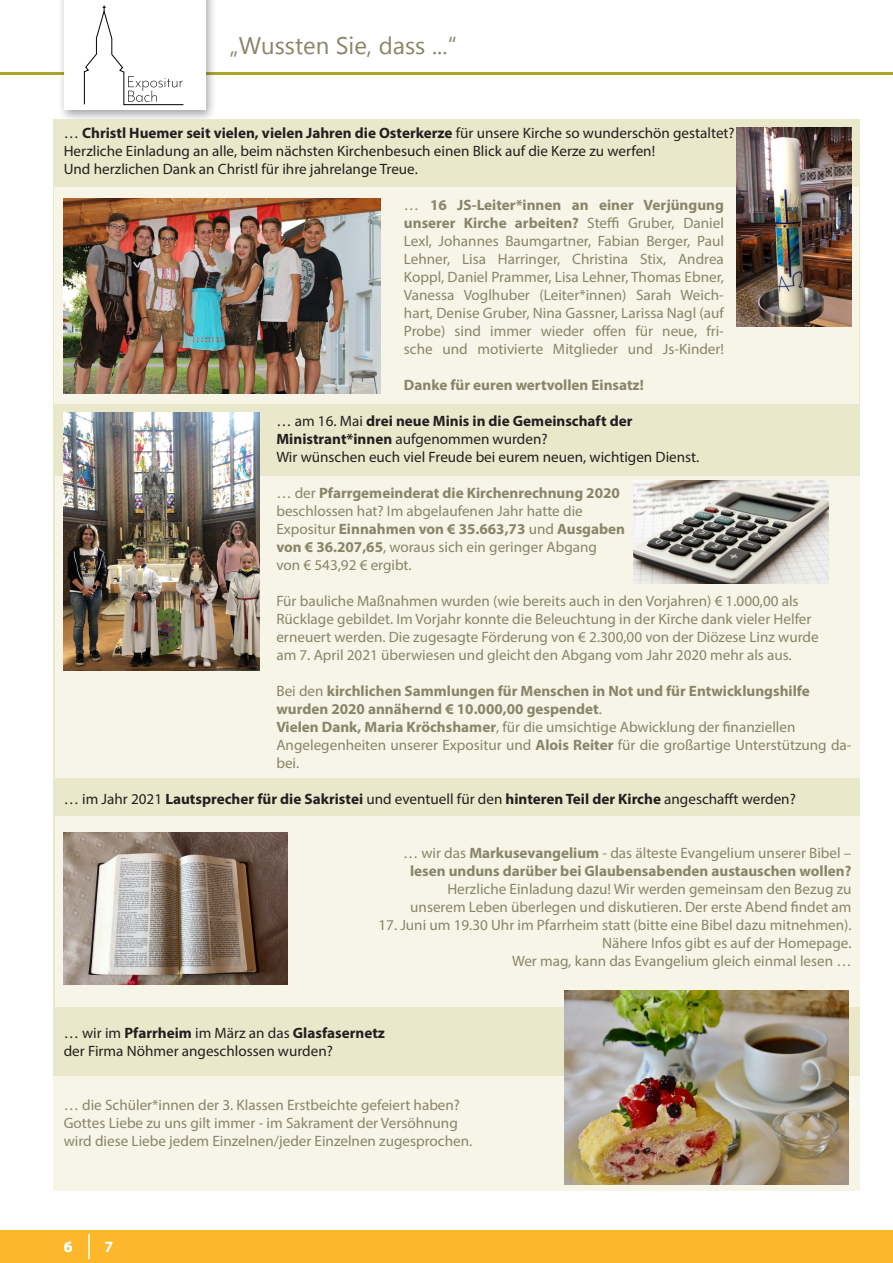
<style>
.page{position:relative;width:893px;height:1263px;background:#fff}
.page>*{position:absolute;margin:0;border:0;box-sizing:border-box;transform-origin:0 0}
.t1{font:24px "Myanmar Text";color:#888569}
.t2{font:700 15.75px "Myriad Pro";color:#fff}
.Fließtext{font:15px/18px "Myriad Pro";color:#888569}
.Fließtext-2{font:700 15px "Myriad Pro";color:#888569}
.Fließtext-3{font:700 15px "Myriad Pro";color:#231f20}
.Fließtext-4{font:15px "Myriad Pro";color:#231f20}
.s1{font-weight:400}
.s2{font-weight:700}
</style>
<div class="page">
<div style="left:0;top:1230px;width:893px;height:33px;background:#fcb72b"></div>
<hr style="left:88px;top:1234px;width:2px;height:25px;background:#fff">
<hr style="left:0;top:72px;width:893px;height:3px;background:#aca526">
<div style="left:57px;top:0;width:160px;height:123px;background:#231f20;opacity:.4"></div>
<div style="left:64px;top:0;width:141px;height:109px;background:#fff"></div>
<svg style="left:83px;top:5px;width:101px;height:101px"></svg>
<div style="left:54px;top:119px;width:806px;height:1072px;background:#eae8cb"></div>
<div style="left:55px;top:476px;width:805px;height:302px;background:#f6f5e7"></div>
<div style="left:54px;top:187px;width:805px;height:217px;background:#f6f5e7"></div>
<div style="left:55px;top:816px;width:805px;height:191px;background:#f6f5e7"></div>
<div style="left:54px;top:1076px;width:806px;height:115px;background:#f6f5e7"></div>
<img style="left:64px;top:832px;width:223px;height:153px">
<img style="left:737px;top:128px;width:114px;height:198px">
<img style="left:633px;top:480px;width:195px;height:104px">
<img style="left:565px;top:990px;width:283px;height:194px">
<img style="left:64px;top:412px;width:195px;height:258px">
<img style="left:64px;top:199px;width:317px;height:194px">
<p class="t1" style="left:230px;top:32px;width:229px">„Wussten Sie, dass ...“</p>
<p class="Fließtext-3" style="left:64px;top:123px;width:672px"><span class="s1">…</span> Christl Huemer seit vielen, vielen Jahren die Osterkerze <span class="s1">für unsere Kirche so wunderschön gestaltet?</span></p>
<p class="Fließtext-4" style="left:64px;top:141px;width:593px">Herzliche Einladung an alle, beim nächsten Kirchenbesuch einen Blick auf die Kerze zu werfen!</p>
<p class="Fließtext-4" style="left:64px;top:159px;width:356px">Und herzlichen Dank an Christl für ihre jahrelange Treue.</p>
<p class="Fließtext-2" style="left:404px;top:195px;width:321px"><span class="s1">…</span> 16 JS-Leiter*innen an einer Verjüngung</p>
<p class="Fließtext" style="left:404px;top:213px;width:321px"><span class="s2">unserer Kirche arbeiten?</span> Steffi Gruber, Daniel<br>Lexl, Johannes Baumgartner, Fabian Berger, Paul</p>
<p class="Fließtext" style="left:404px;top:249px;width:321px">Lehner, Lisa Harringer, Christina Stix, Andrea<br>Koppl, Daniel Prammer, Lisa Lehner, Thomas Ebner,</p>
<p class="Fließtext" style="left:404px;top:285px;width:321px">Vanessa Voglhuber (Leiter*innen) Sarah Weich&shy;hart, Denise Gruber, Nina Gassner, Larissa Nagl (auf</p>
<p class="Fließtext" style="left:404px;top:321px;width:321px">Probe) sind immer wieder offen für neue, fri&shy;sche und motivierte Mitglieder und Js-Kinder!</p>
<p class="Fließtext-2" style="left:404px;top:375px;width:241px">Danke für euren wertvollen Einsatz!</p>
<p class="Fließtext-3" style="left:276px;top:411px;width:358px"><span class="s1">… am 16. Mai</span> drei neue Minis in die Gemeinschaft der</p>
<p class="Fließtext-4" style="left:276px;top:429px;width:273px"><span class="s2">Ministrant*innen</span> aufgenommen wurden?</p>
<p class="Fließtext-4" style="left:276px;top:447px;width:424px">Wir wünschen euch viel Freude bei eurem neuen, wichtigen Dienst.</p>
<p class="Fließtext-2" style="left:276px;top:483px;width:345px"><span class="s1">… der</span> Pfarrgemeinderat die Kirchenrechnung 2020</p>
<p class="Fließtext" style="left:276px;top:501px;width:308px">beschlossen hat? Im abgelaufenen Jahr hatte die</p>
<p class="Fließtext-2" style="left:276px;top:519px;width:350px"><span class="s1">Expositur</span> Einnahmen von € 35.663,73 <span class="s1">und</span> Ausgaben</p>
<p class="Fließtext" style="left:276px;top:537px;width:322px"><span class="s2">von € 36.207,65</span>, woraus sich ein geringer Abgang</p>
<p class="Fließtext" style="left:276px;top:555px;width:137px">von € 543,92 € ergibt.</p>
<p class="Fließtext" style="left:276px;top:591px;width:524px">Für bauliche Maßnahmen wurden (wie bereits auch in den Vorjahren) € 1.000,00 als</p>
<p class="Fließtext" style="left:276px;top:609px;width:537px">Rücklage gebildet. Im Vorjahr konnte die Beleuchtung in der Kirche dank vieler Helfer</p>
<p class="Fließtext" style="left:276px;top:627px;width:544px">erneuert werden. Die zugesagte Förderung von € 2.300,00 von der Diözese Linz wurde</p>
<p class="Fließtext" style="left:276px;top:645px;width:517px">am 7. April 2021 überwiesen und gleicht den Abgang vom Jahr 2020 mehr als aus.</p>
<p class="Fließtext-2" style="left:276px;top:681px;width:535px"><span class="s1">Bei den</span> kirchlichen Sammlungen für Menschen in Not und für Entwicklungshilfe</p>
<p class="Fließtext-2" style="left:276px;top:699px;width:327px">wurden 2020 annähernd € 10.000,00 gespendet<span class="s1">.</span></p>
<p class="Fließtext" style="left:276px;top:717px;width:521px"><span class="s2">Vielen Dank, Maria Kröchshamer</span>, für die umsichtige Abwicklung der finanziellen</p>
<p class="Fließtext" style="left:276px;top:735px;width:577px">Angelegenheiten unserer Expositur und <span class="s2">Alois Reiter</span> für die großartige Unterstützung da&shy;bei.</p>
<p class="Fließtext-3" style="left:64px;top:789px;width:733px"><span class="s1">… im Jahr 2021</span> Lautsprecher für die Sakristei <span class="s1">und eventuell für den</span> hinteren Teil der Kirche <span class="s1">angeschafft werden?</span></p>
<p class="Fließtext" style="left:403px;top:843px;width:450px">… wir das <span class="s2">Markusevangelium</span> - das älteste Evangelium unserer Bibel –</p>
<p class="Fließtext-2" style="left:410px;top:861px;width:443px">lesen unduns darüber bei Glaubensabenden austauschen wollen?</p>
<p class="Fließtext" style="left:447px;top:879px;width:406px">Herzliche Einladung dazu! Wir werden gemeinsam den Bezug zu</p>
<p class="Fließtext" style="left:410px;top:897px;width:443px">unserem Leben überlegen und diskutieren. Der erste Abend findet am</p>
<p class="Fließtext" style="left:378px;top:915px;width:475px">17. Juni um 19.30 Uhr im Pfarrheim statt (bitte eine Bibel dazu mitnehmen).</p>
<p class="Fließtext" style="left:602px;top:933px;width:251px">Nähere Infos gibt es auf der Homepage.</p>
<p class="Fließtext" style="left:512px;top:951px;width:341px">Wer mag, kann das Evangelium gleich einmal lesen …</p>
<p class="Fließtext-3" style="left:64px;top:1023px;width:323px"><span class="s1">… wir im</span> Pfarrheim <span class="s1">im März an das</span> Glasfasernetz</p>
<p class="Fließtext-4" style="left:64px;top:1041px;width:271px">der Firma Nöhmer angeschlossen wurden?</p>
<p class="Fließtext" style="left:64px;top:1095px;width:398px">… die Schüler*innen der 3. Klassen Erstbeichte gefeiert haben?</p>
<p class="Fließtext" style="left:64px;top:1113px;width:395px">Gottes Liebe zu uns gilt immer - im Sakrament der Versöhnung</p>
<p class="Fließtext" style="left:64px;top:1131px;width:410px">wird diese Liebe jedem Einzelnen/jeder Einzelnen zugesprochen.</p>
<p class="t2" style="left:64px;top:1237px;width:10px">6</p>
<p class="t2" style="left:104px;top:1237px;width:10px">7</p>
</div>
